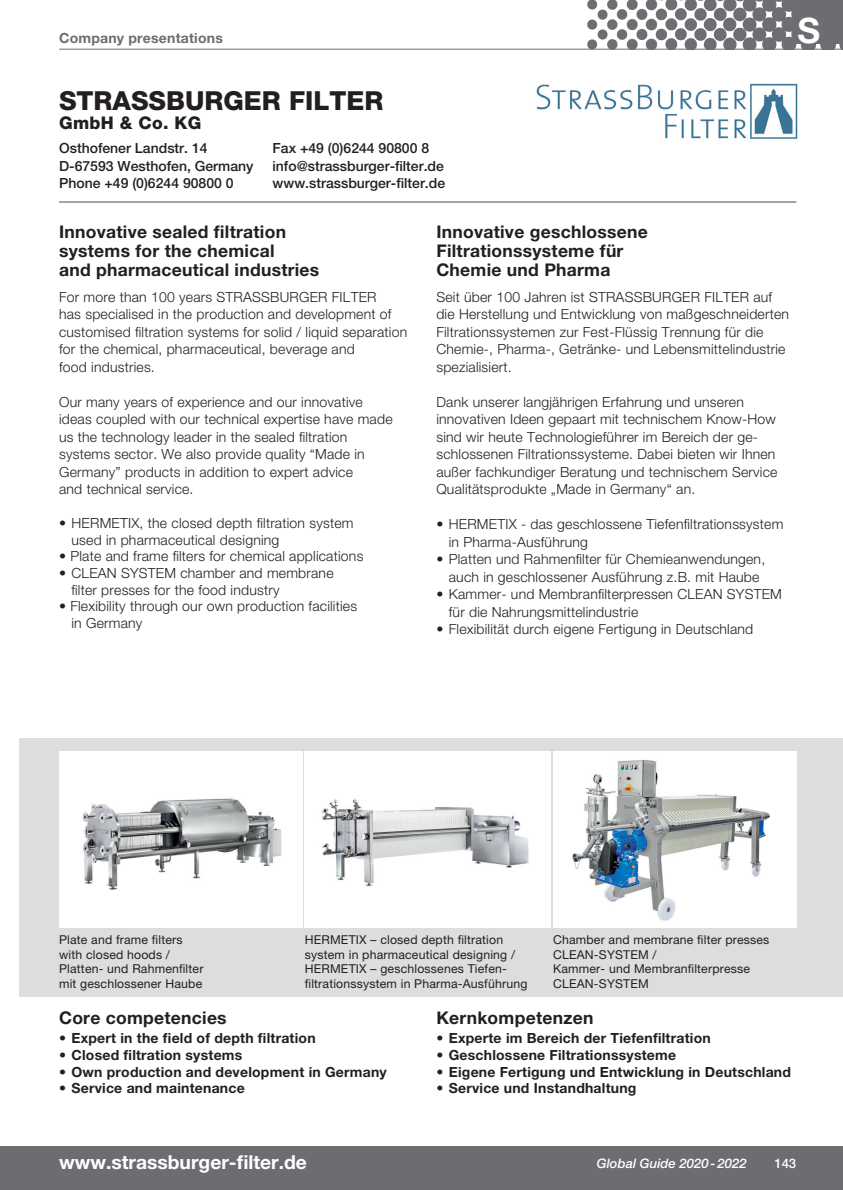
<style>
.page{position:relative;width:843px;height:1190px;background:#fff}
.page>*{position:absolute;margin:0;border:0;box-sizing:border-box;transform-origin:0 0}
.t1{font:700 35px "Helvetica Neue LT Std";color:#fff}
.t2{font:800 26.25px "Helvetica Neue LT Std";color:#231f20}
.t3{font:700 19.25px "Helvetica Neue LT Std";color:#fff}
.t4{font:700 17.5px/19.2px "Helvetica Neue LT Std";letter-spacing:.015em;color:#231f20}
.t5{font:800 17.5px "Helvetica Neue LT Std";letter-spacing:.015em;color:#231f20}
.t6{font:300 14px/17.5px "Helvetica Neue LT Std";letter-spacing:.015em;color:#231f20}
.t7{font:700 14px "Helvetica Neue LT Std";letter-spacing:.015em;color:#231f20}
.t8{font:500 14px/17.5px "Helvetica Neue LT Std";color:#231f20}
.t9{font:700 14px "Helvetica Neue LT Std";letter-spacing:.015em;color:#6c6d70}
.t10{font:italic 500 13.12px "Helvetica Neue LT Std";color:#fff}
.t11{font:500 13.12px "Helvetica Neue LT Std";color:#fff}
.t12{font:12.25px/14.9px "Helvetica Neue LT Std";letter-spacing:.015em;color:#231f20}
</style>
<div class="page">
<div style="left:19px;top:739px;width:823px;height:258px;background:#dcdddf"></div>
<div style="left:0;top:1145px;width:842px;height:45px;background:#6c6d70"></div>
<img style="left:587px;top:0;width:255px;height:49px">
<hr style="left:59px;top:49px;width:783px;height:1px;background:#6c6d70">
<div style="left:793px;top:0;width:49px;height:44px;background:#6c6d70"></div>
<hr style="left:59px;top:202px;width:737px;height:1px;background:#939598">
<img style="left:59px;top:752px;width:243px;height:175px">
<div style="left:553px;top:751px;width:243px;height:176px;background:#fff"></div>
<img style="left:572px;top:759px;width:198px;height:162px">
<img style="left:536px;top:84px;width:262px;height:55px">
<img style="left:305px;top:751px;width:245px;height:176px">
<p class="t9" style="left:59px;top:33px;width:165px">Company presentations</p>
<h1 class="t1" style="left:797px;top:18px;width:24px">S</h1>
<h2 class="t2" style="left:59px;top:91px;width:326px">STRASSBURGER FILTER</h2>
<p class="t5" style="left:59px;top:117px;width:144px">GmbH &amp; Co. KG</p>
<p class="t8" style="left:59px;top:141px;width:196px">Osthofener Landstr. 14<br>D-67593 Westhofen, Germany<br>Phone +49 (0)6244 90800 0</p>
<p class="t8" style="left:272px;top:141px;width:174px">Fax +49 (0)6244 90800 8 info@strassburger-filter.de www.strassburger-filter.de</p>
<p class="t4" style="left:59px;top:224px;width:262px">Innovative sealed filtration systems for the chemical<br>and pharmaceutical industries</p>
<p class="t6" style="left:59px;top:289px;width:349px">For more than 100 years STRASSBURGER FILTER<br>has specialised in the production and development of customised filtration systems for solid / liquid separation for the chemical, pharmaceutical, beverage and<br>food industries.</p>
<p class="t6" style="left:59px;top:394px;width:335px">Our many years of experience and our innovative ideas coupled with our technical expertise have made us the technology leader in the sealed filtration systems sector. We also provide quality “Made in Germany” products in addition to expert advice<br>and technical service.</p>
<p class="t6" style="left:71px;top:516px;width:283px;line-height:16.6px;text-indent:-12px">• HERMETIX, the closed depth filtration system used in pharmaceutical designing</p>
<p class="t6" style="left:59px;top:549px;width:306px">• Plate and frame filters for chemical applications</p>
<p class="t6" style="left:71px;top:566px;width:263px;line-height:16.6px;text-indent:-12px">• CLEAN SYSTEM chamber and membrane filter presses for the food industry</p>
<p class="t6" style="left:71px;top:599px;width:287px;line-height:16.6px;text-indent:-12px">• Flexibility through our own production facilities in Germany</p>
<p class="t4" style="left:436px;top:224px;width:213px">Innovative geschlossene<br>Filtrationssysteme für<br>Chemie und Pharma</p>
<p class="t6" style="left:436px;top:289px;width:354px">Seit über 100 Jahren ist STRASSBURGER FILTER auf die Herstellung und Entwicklung von maßgeschneiderten Filtrationssystemen zur Fest-Flüssig Trennung für die Chemie-, Pharma-, Getränke- und Lebensmittelindustrie spezialisiert.</p>
<p class="t6" style="left:436px;top:394px;width:342px">Dank unserer langjährigen Erfahrung und unseren innovativen Ideen gepaart mit technischem Know-How sind wir heute Technologieführer im Bereich der ge&shy;schlossenen Filtrationssysteme. Dabei bieten wir Ihnen außer fachkundiger Beratung und technischem Service Qualitätsprodukte „Made in Germany“ an.</p>
<p class="t6" style="left:448px;top:517px;width:336px;text-indent:-12px">• HERMETIX - das geschlossene Tiefenfiltrationssystem in Pharma-Ausführung</p>
<p class="t6" style="left:436px;top:552px;width:330px;text-align:center">• Platten und Rahmenfilter für Chemieanwendungen, auch in geschlossener Ausführung z.B. mit Haube</p>
<p class="t6" style="left:448px;top:587px;width:334px;text-indent:-12px">• Kammer- und Membranfilterpressen CLEAN SYSTEM für die Nahrungsmittelindustrie</p>
<p class="t6" style="left:436px;top:622px;width:318px">• Flexibilität durch eigene Fertigung in Deutschland</p>
<p class="t12" style="left:59px;top:933px;width:146px">Plate and frame filters with closed hoods /<br>Platten- und Rahmenfilter mit geschlossener Haube</p>
<p class="t12" style="left:553px;top:933px;width:218px">Chamber and membrane filter presses<br>CLEAN-SYSTEM /<br>Kammer- und Membranfilterpresse<br>CLEAN-SYSTEM</p>
<p class="t12" style="left:305px;top:933px;width:224px">HERMETIX – closed depth filtration system in pharmaceutical designing / HERMETIX – geschlossenes Tiefen&shy;filtrationssystem in Pharma-Ausführung</p>
<p class="t4" style="left:59px;top:1010px;width:169px">Core competencies</p>
<p class="t7" style="left:59px;top:1033px;width:258px">• Expert in the field of depth filtration</p>
<p class="t7" style="left:59px;top:1050px;width:185px">• Closed filtration systems</p>
<p class="t7" style="left:59px;top:1066px;width:329px">• Own production and development in Germany</p>
<p class="t7" style="left:59px;top:1083px;width:187px">• Service and maintenance</p>
<h3 class="t3" style="left:59px;top:1155px;width:249px">www.strassburger-filter.de</h3>
<p class="t4" style="left:436px;top:1010px;width:158px">Kernkompetenzen</p>
<p class="t7" style="left:436px;top:1033px;width:276px">• Experte im Bereich der Tiefenfiltration</p>
<p class="t7" style="left:436px;top:1050px;width:241px">• Geschlossene Filtrationssysteme</p>
<p class="t7" style="left:436px;top:1066px;width:356px">• Eigene Fertigung und Entwicklung in Deutschland</p>
<p class="t7" style="left:436px;top:1083px;width:201px">• Service und Instandhaltung</p>
<p class="t10" style="left:596px;top:1159px;width:151px">Global Guide 2020 - 2022</p>
<p class="t11" style="left:774px;top:1159px;width:23px">143</p>
</div>
